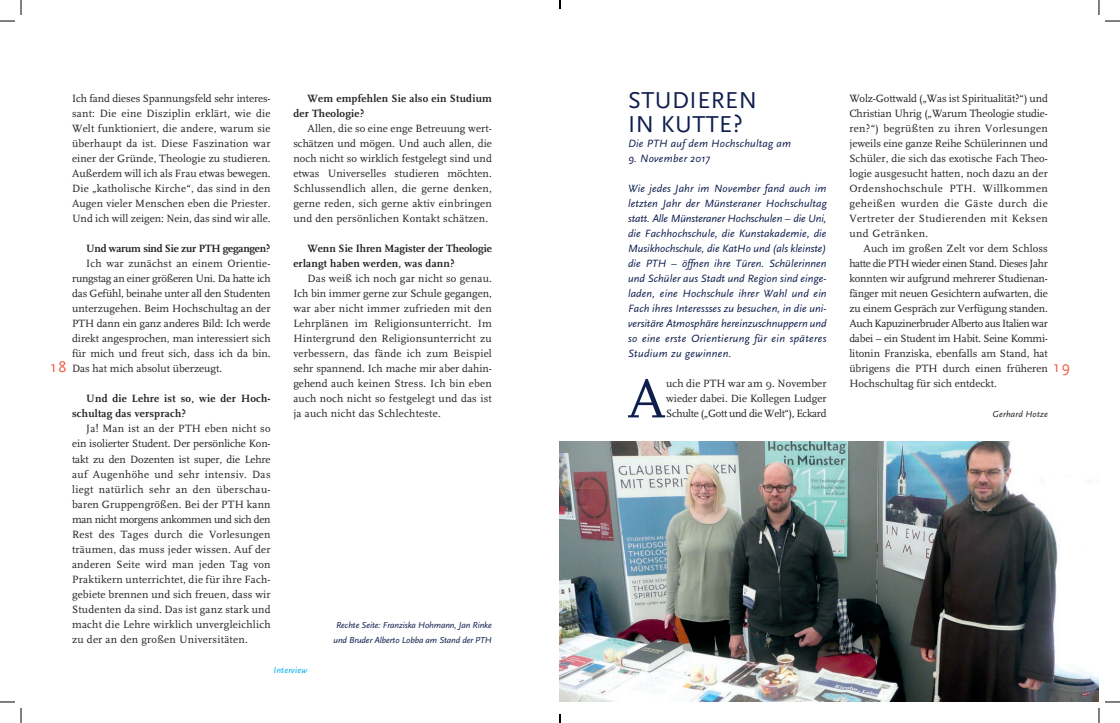
<style>
.page{position:relative;width:1120px;height:723px;background:#fff}
.page>*{position:absolute;margin:0;border:0;box-sizing:border-box;transform-origin:0 0}
.t1{font:56.5px "Scala";color:#0f1e4d}
.t2{font:24px/24px "Scala Sans";letter-spacing:.02em;color:#0f1e4d}
.t3{font:16px "Scala Sans";color:#f0593e}
.t4{font:11px/15px "Scala";letter-spacing:.015em;color:#231f20;text-align:justify}
.t5{font:italic 11px/15px "Scala Sans";letter-spacing:.03em;color:#0f1e4d;text-align:justify}
.t6{font:700 11px/15px "Scala";letter-spacing:.02em;color:#231f20}
.t7{font:700 11px/15px "Scala";color:#231f20}
.t8{font:700 11px "Scala";letter-spacing:-.02em;color:#231f20}
.t9{font:italic 9px/15px "Scala Sans";letter-spacing:-.01em;color:#0f1e4d}
.t10{font:italic 9px "Scala Sans";letter-spacing:.02em;color:#231f20}
.t11{font:italic 9px "Scala Sans";letter-spacing:.02em;color:#00aeef}
</style>
<div class="page">
<img style="left:560px;top:441px;width:538px;height:260px">
<svg style="left:0;top:0;width:22px;height:22px"></svg>
<svg style="left:0;top:701px;width:22px;height:21px"></svg>
<svg style="left:1098px;top:0;width:21px;height:22px"></svg>
<svg style="left:1098px;top:701px;width:21px;height:21px"></svg>
<h2 class="t2" style="left:628px;top:88px;width:130px">STUDIEREN<br>IN KUTTE?</h2>
<p class="t5" style="left:628px;top:136px;width:164px">Die PTH auf dem Hochschultag am</p>
<p class="t5" style="left:628px;top:151px;width:83px">9. November 2017</p>
<p class="t5" style="left:628px;top:181px;width:200px">Wie jedes Jahr im November fand auch im letzten Jahr der Münsteraner Hochschultag statt. Alle Münsteraner Hochschulen – die Uni, die Fachhochschule, die Kunstakademie, die Musikhochschule, die KatHo und (als kleinste) die PTH – öffnen ihre Türen. Schülerinnen und Schüler aus Stadt und Region sind einge&shy;laden, eine Hochschule ihrer Wahl und ein Fach ihres Interessses zu besuchen, in die uni&shy;versitäre Atmosphäre hereinzuschnuppern und so eine erste Orientierung für ein späteres Studium zu gewinnen.</p>
<h1 class="t1" style="left:627px;top:370px;width:39px">A</h1>
<p class="t4" style="left:666px;top:376px;width:162px">uch die PTH war am 9. November wieder dabei. Die Kollegen Ludger Schulte („Gott und die Welt“), Eckard</p>
<p class="t4" style="left:72px;top:91px;width:200px">Ich fand dieses Spannungsfeld sehr interes&shy;sant: Die eine Disziplin erklärt, wie die Welt funktioniert, die andere, warum sie überhaupt da ist. Diese Faszination war einer der Gründe, Theologie zu studieren.<br>Außerdem will ich als Frau etwas bewegen.<br>Die „katholische Kirche“, das sind in den Augen vieler Menschen eben die Priester.<br>Und ich will zeigen: Nein, das sind wir alle.</p>
<p class="t8" style="left:86px;top:242px;width:186px">Und warum sind Sie zur PTH gegangen?</p>
<p class="t4" style="left:72px;top:256px;width:200px;text-indent:14px">Ich war zunächst an einem Orientie&shy;rungstag an einer größeren Uni. Da hatte ich das Gefühl, beinahe unter all den Studenten unterzugehen. Beim Hochschultag an der PTH dann ein ganz anderes Bild: Ich werde direkt angesprochen, man interessiert sich für mich und freut sich, dass ich da bin.<br>Das hat mich absolut überzeugt.</p>
<p class="t6" style="left:72px;top:391px;width:200px;text-indent:14px">Und die Lehre ist so, wie der Hoch&shy;schultag das versprach?</p>
<p class="t4" style="left:72px;top:421px;width:200px;text-indent:14px">Ja! Man ist an der PTH eben nicht so ein isolierter Student. Der persönliche Kon&shy;takt zu den Dozenten ist super, die Lehre auf Augenhöhe und sehr intensiv. Das liegt natürlich sehr an den überschau&shy;baren Gruppengrößen. Bei der PTH kann man nicht morgens ankommen und sich den Rest des Tages durch die Vorlesungen träumen, das muss jeder wissen. Auf der anderen Seite wird man jeden Tag von Praktikern unterrichtet, die für ihre Fach&shy;gebiete brennen und sich freuen, dass wir Studenten da sind. Das ist ganz stark und macht die Lehre wirklich unvergleichlich zu der an den großen Universitäten.</p>
<p class="t6" style="left:293px;top:91px;width:200px;text-indent:14px">Wem empfehlen Sie also ein Studium der Theologie?</p>
<p class="t4" style="left:293px;top:121px;width:200px;text-indent:14px">Allen, die so eine enge Betreuung wert&shy;schätzen und mögen. Und auch allen, die noch nicht so wirklich festgelegt sind und etwas Universelles studieren möchten.<br>Schlussendlich allen, die gerne denken, gerne reden, sich gerne aktiv einbringen und den persönlichen Kontakt schätzen.</p>
<p class="t7" style="left:293px;top:241px;width:200px;text-indent:14px">Wenn Sie Ihren Magister der Theologie erlangt haben werden, was dann?</p>
<p class="t4" style="left:293px;top:271px;width:200px;text-indent:14px">Das weiß ich noch gar nicht so genau.<br>Ich bin immer gerne zur Schule gegangen, war aber nicht immer zufrieden mit den Lehrplänen im Religionsunterricht. Im Hintergrund den Religionsunterricht zu verbessern, das fände ich zum Beispiel sehr spannend. Ich mache mir aber dahin&shy;gehend auch keinen Stress. Ich bin eben auch noch nicht so festgelegt und das ist ja auch nicht das Schlechteste.</p>
<p class="t4" style="left:849px;top:91px;width:200px">Wolz-Gottwald („Was ist Spiritualität?“) und Christian Uhrig („Warum Theologie studie&shy;ren?“) begrüßten zu ihren Vorlesungen jeweils eine ganze Reihe Schülerinnen und Schüler, die sich das exotische Fach Theo&shy;logie ausgesucht hatten, noch dazu an der Ordenshochschule PTH. Willkommen geheißen wurden die Gäste durch die Vertreter der Studierenden mit Keksen und Getränken.</p>
<p class="t4" style="left:849px;top:241px;width:200px;text-indent:14px">Auch im großen Zelt vor dem Schloss hatte die PTH wieder einen Stand. Dieses Jahr konnten wir aufgrund mehrerer Studienan&shy;fänger mit neuen Gesichtern aufwarten, die zu einem Gespräch zur Verfügung standen.<br>Auch Kapuzinerbruder Alberto aus Italien war dabei – ein Student im Habit. Seine Kommi&shy;litonin Franziska, ebenfalls am Stand, hat übrigens die PTH durch einen früheren Hochschultag für sich entdeckt.</p>
<p class="t10" style="left:992px;top:409px;width:57px">Gerhard Hotze</p>
<h3 class="t3" style="left:50px;top:358px;width:17px">18</h3>
<h3 class="t3" style="left:1053px;top:358px;width:18px">19</h3>
<p class="t9" style="left:333px;top:617px;width:160px">Rechte Seite: Franziska Hohmann, Jan Rinke und Bruder Alberto Lobba am Stand der PTH</p>
<p class="t11" style="left:273px;top:664px;width:35px">Interview</p>
</div>
